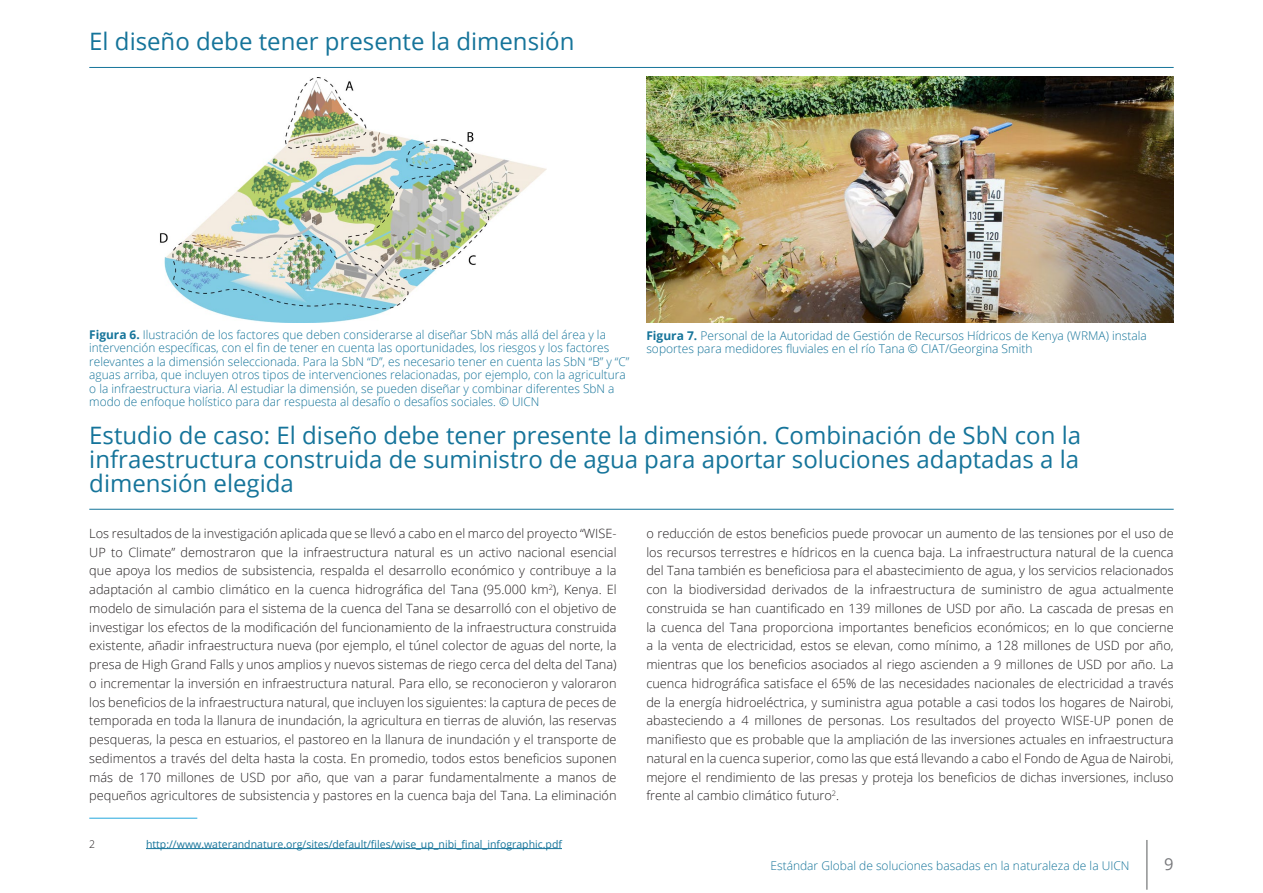
<style>
.page{position:relative;width:1263px;height:893px;background:#fff}
.page>*{position:absolute;margin:0;border:0;box-sizing:border-box;transform-origin:0 0}
.t1{font:24px/24px "Open Sans";color:#15749a;text-align:justify}
.t2{font:16.5px "Open Sans";color:#77787b}
.t3{font:300 12.75px/18.8px "Open Sans";color:#231f20;text-align:justify}
.t4{font:300 12px/13.5px "Open Sans";color:#15749a}
.t5{font:10.5px "Open Sans";color:#15749a}
.t6{font:300 10.5px "Open Sans";color:#231f20}
.s1{font-weight:700}
</style>
<div class="page">
<hr style="left:1147px;top:840px;width:1px;height:50px;background:#58595b">
<hr style="left:89px;top:67px;width:1085px;height:1px;background:#15749a">
<hr style="left:89px;top:509px;width:1085px;height:1px;background:#15749a">
<hr style="left:89px;top:818px;width:108px;height:1px;background:#24a7dd">
<hr style="left:146px;top:848px;width:416px;height:1px;background:#15749a">
<img style="left:160px;top:78px;width:386px;height:244px">
<img style="left:646px;top:76px;width:528px;height:247px">
<h1 class="t1" style="left:89px;top:29px;width:487px">El diseño debe tener presente la dimensión</h1>
<p class="t4" style="left:89px;top:327px;width:542px"><span class="s1">Figura 6.</span> Ilustración de los factores que deben considerarse al diseñar SbN más allá del área y la intervención específicas, con el fin de tener en cuenta las oportunidades, los riesgos y los factores relevantes a la dimensión seleccionada. Para la SbN “D”, es necesario tener en cuenta las SbN “B” y “C” aguas arriba, que incluyen otros tipos de intervenciones relacionadas, por ejemplo, con la agricultura o la infraestructura viaria. Al estudiar la dimensión, se pueden diseñar y combinar diferentes SbN a modo de enfoque holístico para dar respuesta al desafío o desafíos sociales. © UICN</p>
<p class="t4" style="left:646px;top:328px;width:502px"><span class="s1">Figura 7.</span> Personal de la Autoridad de Gestión de Recursos Hídricos de Kenya (WRMA) instala soportes para medidores fluviales en el río Tana © CIAT/Georgina Smith</p>
<h1 class="t1" style="left:89px;top:423px;width:993px">Estudio de caso: El diseño debe tener presente la dimensión. Combinación de SbN con la infraestructura construida de suministro de agua para aportar soluciones adaptadas a la dimensión elegida</h1>
<p class="t3" style="left:89px;top:523px;width:529px">Los resultados de la investigación aplicada que se llevó a cabo en el marco del proyecto “WISE-UP to Climate” demostraron que la infraestructura natural es un activo nacional esencial que apoya los medios de subsistencia, respalda el desarrollo económico y contribuye a la adaptación al cambio climático en la cuenca hidrográfica del Tana (95.000 km<sup>2</sup>), Kenya. El modelo de simulación para el sistema de la cuenca del Tana se desarrolló con el objetivo de investigar los efectos de la modificación del funcionamiento de la infraestructura construida existente, añadir infraestructura nueva (por ejemplo, el túnel colector de aguas del norte, la presa de High Grand Falls y unos amplios y nuevos sistemas de riego cerca del delta del Tana) o incrementar la inversión en infraestructura natural. Para ello, se reconocieron y valoraron los beneficios de la infraestructura natural, que incluyen los siguientes: la captura de peces de temporada en toda la llanura de inundación, la agricultura en tierras de aluvión, las reservas pesqueras, la pesca en estuarios, el pastoreo en la llanura de inundación y el transporte de sedimentos a través del delta hasta la costa. En promedio, todos estos beneficios suponen más de 170 millones de USD por año, que van a parar fundamentalmente a manos de pequeños agricultores de subsistencia y pastores en la cuenca baja del Tana. La eliminación</p>
<p class="t3" style="left:646px;top:523px;width:529px">o reducción de estos beneficios puede provocar un aumento de las tensiones por el uso de los recursos terrestres e hídricos en la cuenca baja. La infraestructura natural de la cuenca del Tana también es beneficiosa para el abastecimiento de agua, y los servicios relacionados con la biodiversidad derivados de la infraestructura de suministro de agua actualmente construida se han cuantificado en 139 millones de USD por año. La cascada de presas en la cuenca del Tana proporciona importantes beneficios económicos; en lo que concierne a la venta de electricidad, estos se elevan, como mínimo, a 128 millones de USD por año, mientras que los beneficios asociados al riego ascienden a 9 millones de USD por año. La cuenca hidrográfica satisface el 65% de las necesidades nacionales de electricidad a través de la energía hidroeléctrica, y suministra agua potable a casi todos los hogares de Nairobi, abasteciendo a 4 millones de personas. Los resultados del proyecto WISE-UP ponen de manifiesto que es probable que la ampliación de las inversiones actuales en infraestructura natural en la cuenca superior, como las que está llevando a cabo el Fondo de Agua de Nairobi, mejore el rendimiento de las presas y proteja los beneficios de dichas inversiones, incluso frente al cambio climático futuro<sup>2</sup>.</p>
<p class="t6" style="left:89px;top:837px;width:7px">2</p>
<p class="t5" style="left:146px;top:837px;width:417px">http://www.waterandnature.org/sites/default/files/wise_up_nibi_final_infographic.pdf</p>
<p class="t4" style="left:770px;top:859px;width:361px">Estándar Global de soluciones basadas en la naturaleza de la UICN</p>
<p class="t2" style="left:1164px;top:853px;width:11px">9</p>
</div>
